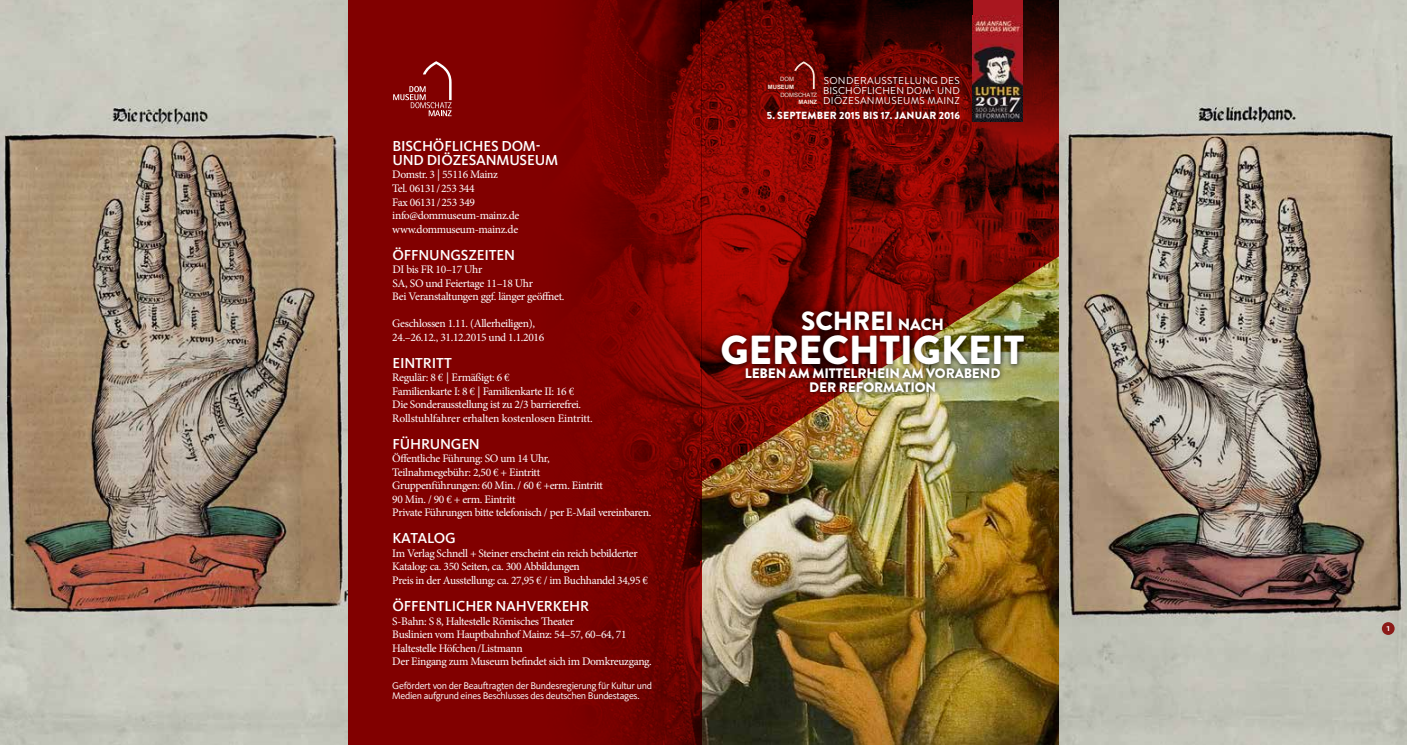
<style>
.page{position:relative;width:1407px;height:745px;background:#fff}
.page>*{position:absolute;margin:0;border:0;box-sizing:border-box;transform-origin:0 0}
.t1{font:900 40.5px "Brandon Grotesque";letter-spacing:-.01em;color:#fff}
.t2{font:900 26.25px "Brandon Grotesque";letter-spacing:-.01em;color:#fff}
.t3{font:500 15px/13.5px "Kievit OT";letter-spacing:-.01em;color:#fff}
.t4{font:500 15px "Kievit OT";letter-spacing:-.03em;color:#fff}
.t5{font:900 13.75px/13.6px "Brandon Grotesque";letter-spacing:-.01em;color:#fff;text-align:center}
.t6{font:11.5px/13.5px "Minion Pro";letter-spacing:-.03em;color:#fff}
.t7{font:900 10.38px "Brandon Grotesque";letter-spacing:.02em;color:#fff}
.t8{font:10px/10px "Kievit OT";letter-spacing:-.03em;color:#fff}
.t9{font:10px/10px "Brandon Grotesque";letter-spacing:.03em;color:#fff;text-align:justify}
.t10{font:500 10px "Kievit OT";color:#fff}
.t11{font:5.88px "Arial";color:#f8e9dc}
.t12{font:700 5.88px "Arial";color:#f8e9dc}
.s1{font-size:16.25px}
</style>
<div class="page">
<img style="left:702px;top:0;width:705px;height:744px">
<img style="left:0;top:0;width:347px;height:744px">
<svg style="left:347px;top:0;width:355px;height:744px;background:#7d0302"></svg>
<img style="left:702px;top:0;width:357px;height:659px">
<div style="left:715px;top:305px;width:315px;height:93px;background:#000;opacity:.95"></div>
<div style="left:973px;top:0;width:49px;height:122px;background:#a9171f"></div>
<img style="left:973px;top:15px;width:49px;height:107px">
<svg style="left:393px;top:61px;width:59px;height:55px;background:#912121"></svg>
<svg style="left:794px;top:61px;width:21px;height:28px"></svg>
<div style="left:1382px;top:621px;width:12px;height:13px;background:#8b1b18;border-radius:50%"></div>
<h3 class="t3" style="left:392px;top:139px;width:167px">BISCHÖFLICHES DOM-<br>UND DIÖZESANMUSEUM</h3>
<p class="t6" style="left:392px;top:168px;width:129px">Domstr. 3 | 55116 Mainz<br>Tel. 06131/253 344<br>Fax 06131/253 349 info@dommuseum-mainz.de www.dommuseum-mainz.de</p>
<h3 class="t3" style="left:392px;top:247px;width:124px">ÖFFNUNGSZEITEN</h3>
<p class="t6" style="left:392px;top:262px;width:174px">DI bis FR 10–17 Uhr<br>SA, SO und Feiertage 11–18 Uhr<br>Bei Veranstaltungen ggf. länger geöffnet.</p>
<p class="t6" style="left:392px;top:316px;width:153px">Geschlossen 1.11. (Allerheiligen),<br>24.–26.12., 31.12.2015 und 1.1.2016</p>
<h3 class="t3" style="left:392px;top:355px;width:61px">EINTRITT</h3>
<p class="t6" style="left:392px;top:370px;width:202px">Regulär: 8 € | Ermäßigt: 6 €<br>Familienkarte I: 8 € | Familienkarte II: 16 €<br>Die Sonderausstellung ist zu 2/3 barrierefrei.<br>Rollstuhlfahrer erhalten kostenlosen Eintritt.</p>
<h3 class="t3" style="left:392px;top:436px;width:89px">FÜHRUNGEN</h3>
<p class="t6" style="left:392px;top:451px;width:261px">Öffentliche Führung: SO um 14 Uhr,<br>Teilnahmegebühr: 2,50 € + Eintritt<br>Gruppenführungen: 60 Min. / 60 € +erm. Eintritt<br>90 Min. / 90 € + erm. Eintritt<br>Private Führungen bitte telefonisch / per E-Mail vereinbaren.</p>
<h3 class="t4" style="left:392px;top:529px;width:65px">KATALOG</h3>
<p class="t6" style="left:392px;top:546px;width:257px">Im Verlag Schnell + Steiner erscheint ein reich bebilderter<br>Katalog: ca. 350 Seiten, ca. 300 Abbildungen<br>Preis in der Ausstellung: ca. 27,95 € / im Buchhandel 34,95 €</p>
<h3 class="t3" style="left:392px;top:598px;width:198px">ÖFFENTLICHER NAHVERKEHR</h3>
<p class="t6" style="left:392px;top:613px;width:261px">S-Bahn: S 8, Haltestelle Römisches Theater<br>Buslinien vom Hauptbahnhof Mainz: 54–57, 60–64, 71<br>Haltestelle Höfchen/Listmann<br>Der Eingang zum Museum befindet sich im Domkreuzgang.</p>
<p class="t8" style="left:392px;top:679px;width:261px">Gefördert von der Beauftragten der Bundesregierung für Kultur und<br>Medien aufgrund eines Beschlusses des deutschen Bundestages.</p>
<p class="t9" style="left:823px;top:76px;width:138px">SONDERAUSSTELLUNG DES BISCHÖFLICHEN DOM- UND DIÖZESANMUSEUMS MAINZ</p>
<p class="t7" style="left:767px;top:108px;width:195px">5. SEPTEMBER 2015 BIS 17. JANUAR 2016</p>
<p class="t11" style="left:780px;top:75px;width:15px">DOM</p>
<p class="t11" style="left:780px;top:91px;width:38px">DOMSCHATZ</p>
<p class="t12" style="left:798px;top:98px;width:20px">MAINZ</p>
<p class="t12" style="left:768px;top:83px;width:28px">MUSEUM</p>
<h2 class="t2" style="left:801px;top:302px;width:144px">SCHREI <span class="s1">NACH</span></h2>
<h1 class="t1" style="left:720px;top:321px;width:305px">GERECHTIGKEIT</h1>
<p class="t5" style="left:745px;top:366px;width:257px">LEBEN AM MITTELRHEIN AM VORABEND<br>DER REFORMATION</p>
<p class="t10" style="left:1386px;top:621px;width:5px">1</p>
</div>
